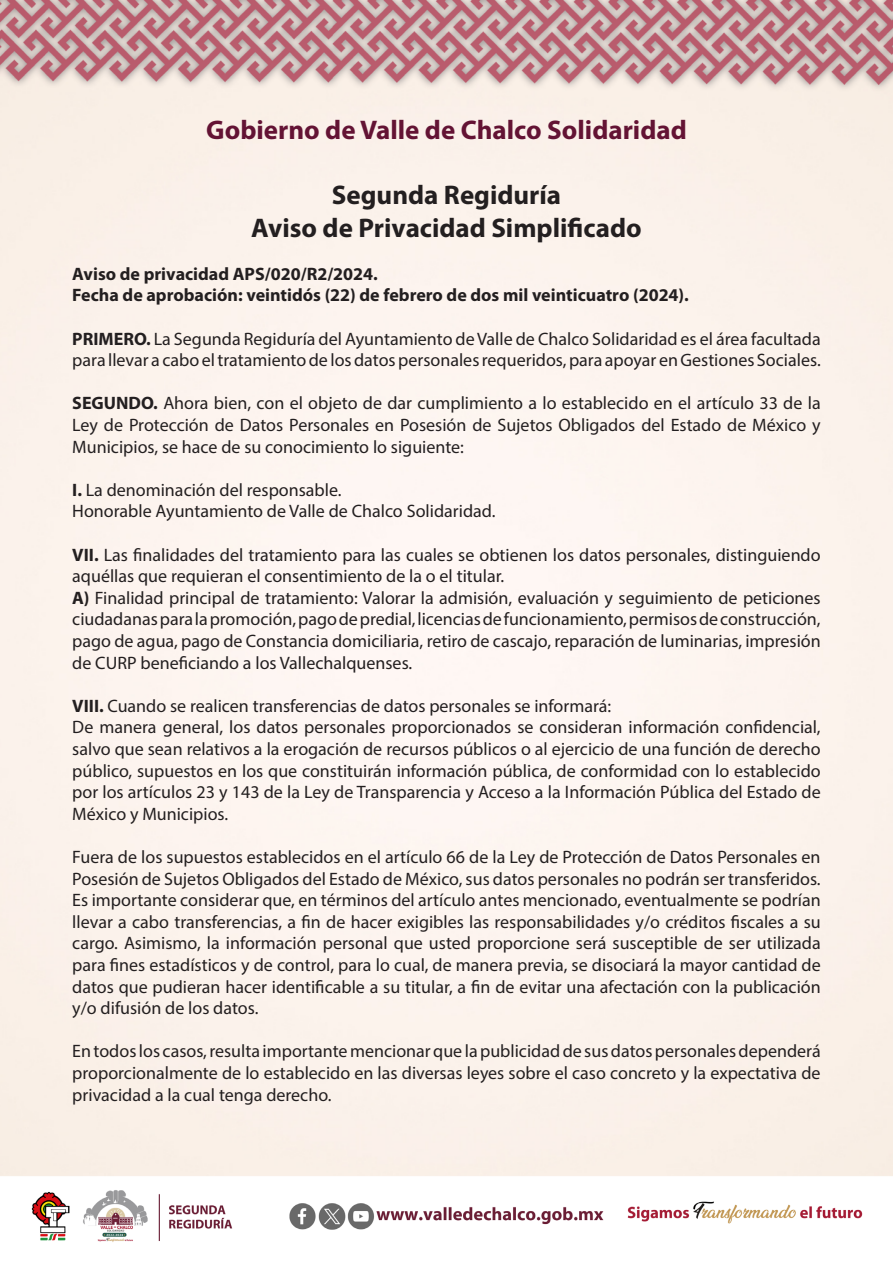
<style>
.page{position:relative;width:893px;height:1263px;background:#fff}
.page>*{position:absolute;margin:0;border:0;box-sizing:border-box;transform-origin:0 0}
.Estilo_de_párrafo_1{font:700 27px "Myriad Pro";color:#231f20}
.Estilo_de_párrafo_1-2{font:700 27px "Myriad Pro";color:#631334}
.Estilo_de_párrafo_1-3{font:18px/21.6px "Myriad Pro";color:#231f20;text-align:justify}
.Estilo_de_párrafo_1-4{font:700 18px "Myriad Pro";color:#231f20}
.s1{font-weight:700}
</style>
<div class="page">
<img style="left:0;top:0;width:893px;height:1242px">
<p class="Estilo_de_párrafo_1-2" style="left:206px;top:113px;width:482px">Gobierno de Valle de Chalco Solidaridad</p>
<p class="Estilo_de_párrafo_1" style="left:332px;top:177px;width:231px">Segunda Regiduría</p>
<p class="Estilo_de_párrafo_1" style="left:251px;top:210px;width:392px">Aviso de Privacidad Simplificado</p>
<p class="Estilo_de_párrafo_1-4" style="left:72px;top:262px;width:307px">Aviso de privacidad APS/020/R2/2024.</p>
<p class="Estilo_de_párrafo_1-4" style="left:72px;top:284px;width:618px">Fecha de aprobación: veintidós (22) de febrero de dos mil veinticuatro (2024).</p>
<p class="Estilo_de_párrafo_1-3" style="left:72px;top:327px;width:750px"><span class="s1">PRIMERO.</span> La Segunda Regiduría del Ayuntamiento de Valle de Chalco Solidaridad es el área facultada para llevar a cabo el tratamiento de los datos personales requeridos, para apoyar en Gestiones Sociales.</p>
<p class="Estilo_de_párrafo_1-3" style="left:72px;top:392px;width:750px"><span class="s1">SEGUNDO.</span> Ahora bien, con el objeto de dar cumplimiento a lo establecido en el artículo 33 de la Ley de Protección de Datos Personales en Posesión de Sujetos Obligados del Estado de México y Municipios, se hace de su conocimiento lo siguiente:</p>
<p class="Estilo_de_párrafo_1-3" style="left:72px;top:479px;width:271px"><span class="s1">I.</span> La denominación del responsable.</p>
<p class="Estilo_de_párrafo_1-3" style="left:72px;top:500px;width:425px">Honorable Ayuntamiento de Valle de Chalco Solidaridad.</p>
<p class="Estilo_de_párrafo_1-3" style="left:72px;top:543px;width:750px"><span class="s1">VII.</span> Las finalidades del tratamiento para las cuales se obtienen los datos personales, distinguiendo aquéllas que requieran el consentimiento de la o el titular.</p>
<p class="Estilo_de_párrafo_1-3" style="left:72px;top:587px;width:750px"><span class="s1">A)</span> Finalidad principal de tratamiento: Valorar la admisión, evaluación y seguimiento de peticiones ciudadanas para la promoción, pago de predial, licencias de funcionamiento, permisos de construcción, pago de agua, pago de Constancia domiciliaria, retiro de cascajo, reparación de luminarias, impresión de CURP beneficiando a los Vallechalquenses.</p>
<p class="Estilo_de_párrafo_1-3" style="left:72px;top:695px;width:540px"><span class="s1">VIII.</span> Cuando se realicen transferencias de datos personales se informará:</p>
<p class="Estilo_de_párrafo_1-3" style="left:72px;top:716px;width:750px">De manera general, los datos personales proporcionados se consideran información confidencial, salvo que sean relativos a la erogación de recursos públicos o al ejercicio de una función de derecho público, supuestos en los que constituirán información pública, de conformidad con lo establecido por los artículos 23 y 143 de la Ley de Transparencia y Acceso a la Información Pública del Estado de México y Municipios.</p>
<p class="Estilo_de_párrafo_1-3" style="left:72px;top:846px;width:750px">Fuera de los supuestos establecidos en el artículo 66 de la Ley de Protección de Datos Personales en Posesión de Sujetos Obligados del Estado de México, sus datos personales no podrán ser transferidos.<br>Es importante considerar que, en términos del artículo antes mencionado, eventualmente se podrían llevar a cabo transferencias, a fin de hacer exigibles las responsabilidades y/o créditos fiscales a su cargo. Asimismo, la información personal que usted proporcione será susceptible de ser utilizada para fines estadísticos y de control, para lo cual, de manera previa, se disociará la mayor cantidad de datos que pudieran hacer identificable a su titular, a fin de evitar una afectación con la publicación y/o difusión de los datos.</p>
<p class="Estilo_de_párrafo_1-3" style="left:72px;top:1040px;width:750px">En todos los casos, resulta importante mencionar que la publicidad de sus datos personales dependerá proporcionalmente de lo establecido en las diversas leyes sobre el caso concreto y la expectativa de privacidad a la cual tenga derecho.</p>
</div>
